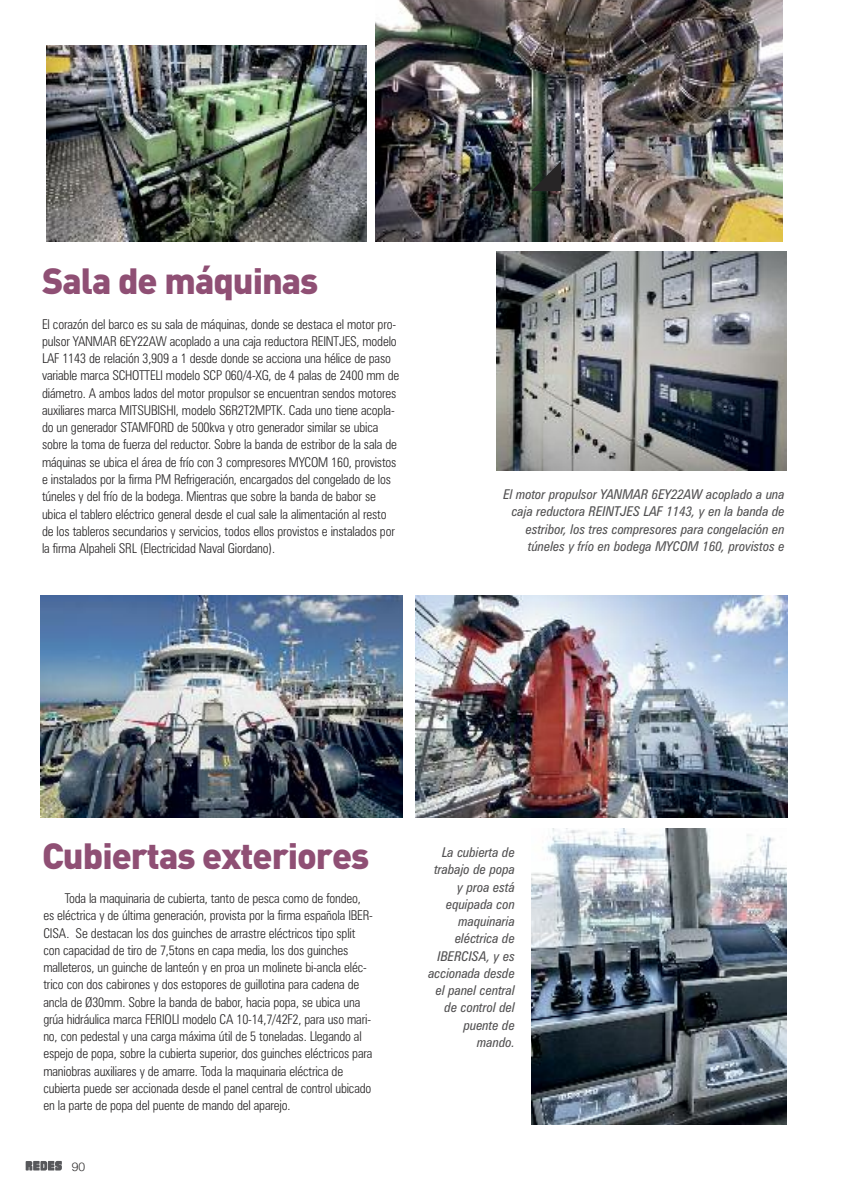
<style>
.page{position:relative;width:851px;height:1191px;background:#fff}
.page>*{position:absolute;margin:0;border:0;box-sizing:border-box;transform-origin:0 0}
.t1{font:900 36px "DIN Pro";letter-spacing:-.03em;color:#8f4f74}
.t2{font:300 condensed 13.5px/17.2px "Zurich BT";letter-spacing:-.015em;color:#272526}
.t3{font:13.5px/17.2px "Zurich Condensed Italic BT";color:#525152;text-align:right}
.t4{font:300 12px "Helvetica Neue";color:#272526}
</style>
<div class="page">
<svg style="left:26px;top:1160px;width:36px;height:10px"></svg>
<img style="left:47px;top:45px;width:319px;height:196px">
<img style="left:375px;top:0;width:407px;height:241px">
<img style="left:496px;top:252px;width:290px;height:219px">
<img style="left:41px;top:595px;width:361px;height:222px">
<img style="left:415px;top:595px;width:372px;height:222px">
<img style="left:531px;top:828px;width:255px;height:296px">
<svg style="left:531px;top:161px;width:30px;height:30px"></svg>
<h1 class="t1" style="left:42px;top:268px;width:278px">Sala de máquinas</h1>
<p class="t2" style="left:42px;top:315px;width:359px">El corazón del barco es su sala de máquinas, donde se destaca el motor pro&shy;pulsor YANMAR 6EY22AW acoplado a una caja reductora REINTJES, modelo LAF 1143 de relación 3,909 a 1 desde donde se acciona una hélice de paso variable marca SCHOTTELl modelo SCP 060/4-XG, de 4 palas de 2400 mm de diámetro. A ambos lados del motor propulsor se encuentran sendos motores auxiliares marca MITSUBISHI, modelo S6R2T2MPTK. Cada uno tiene acopla&shy;do un generador STAMFORD de 500kva y otro generador similar se ubica sobre la toma de fuerza del reductor. Sobre la banda de estribor de la sala de máquinas se ubica el área de frío con 3 compresores MYCOM 160, provistos e instalados por la firma PM Refrigeración, encargados del congelado de los túneles y del frío de la bodega. Mientras que sobre la banda de babor se ubica el tablero eléctrico general desde el cual sale la alimentación al resto de los tableros secundarios y servicios, todos ellos provistos e instalados por la firma Alpaheli SRL (Electricidad Naval Giordano).</p>
<p class="t3" style="left:503px;top:486px;width:283px">El motor propulsor YANMAR 6EY22AW acoplado a una caja reductora REINTJES LAF 1143, y en la banda de estribor, los tres compresores para congelación en túneles y frío en bodega MYCOM 160, provistos e</p>
<h1 class="t1" style="left:42px;top:843px;width:329px">Cubiertas exteriores</h1>
<p class="t2" style="left:43px;top:889px;width:331px;text-indent:21px">Toda la maquinaria de cubierta, tanto de pesca como de fondeo, es eléctrica y de última generación, provista por la firma española IBER-CISA. Se destacan los dos guinches de arrastre eléctricos tipo split con capacidad de tiro de 7,5tons en capa media, los dos guinches malleteros, un guinche de lanteón y en proa un molinete bi-ancla eléc&shy;trico con dos cabirones y dos estopores de guillotina para cadena de ancla de Ø30mm. Sobre la banda de babor, hacia popa, se ubica una grúa hidráulica marca FERIOLI modelo CA 10-14,7/42F2, para uso mari&shy;no, con pedestal y una carga máxima útil de 5 toneladas. Llegando al espejo de popa, sobre la cubierta superior, dos guinches eléctricos para maniobras auxiliares y de amarre. Toda la maquinaria eléctrica de cubierta puede ser accionada desde el panel central de control ubicado en la parte de popa del puente de mando del aparejo.</p>
<p class="t4" style="left:72px;top:1159px;width:15px">90</p>
<p class="t3" style="left:428px;top:843px;width:88px">La cubierta de trabajo de popa y proa está equipada con maquinaria eléctrica de<br>IBERCISA, y es accionada desde el panel central de control del puente de mando.</p>
</div>
